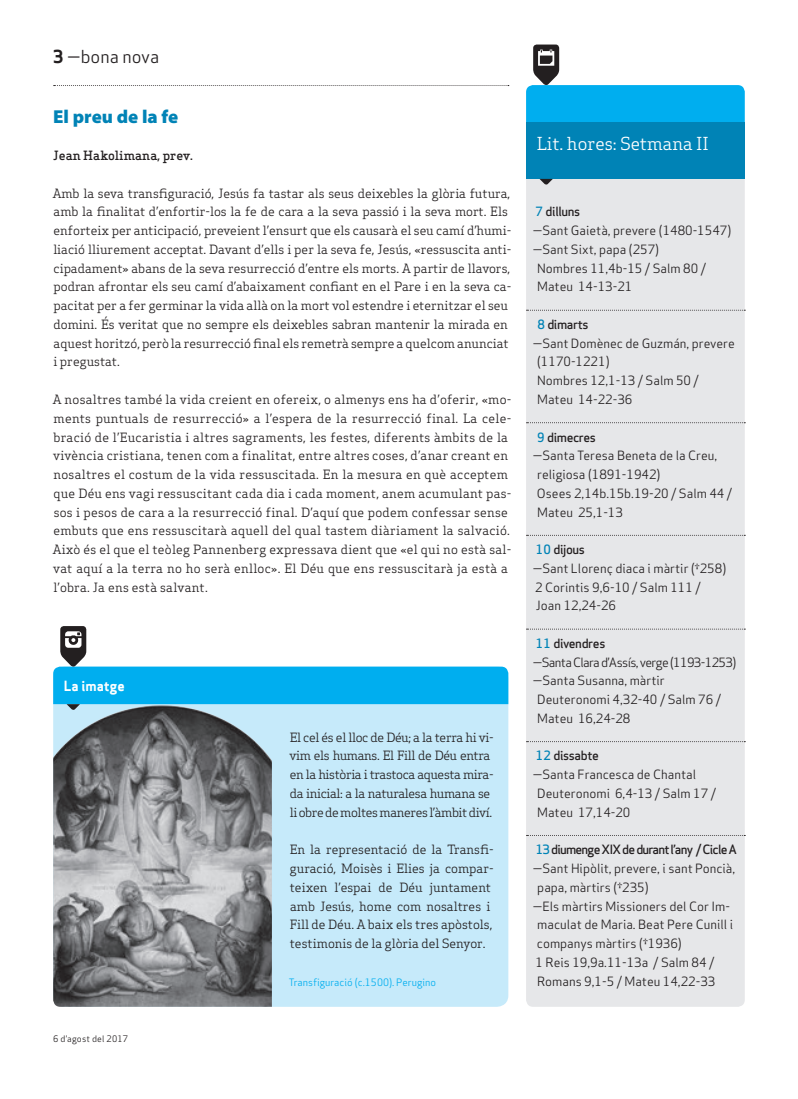
<style>
.page{position:relative;width:798px;height:1099px;background:#fff}
.page>*{position:absolute;margin:0;border:0;box-sizing:border-box;transform-origin:0 0}
.Titular_Petit{font:900 18.75px "Myriad Pro";color:#0083b6}
.Subtitol_Secció{font:17.5px "Apex Serif";color:#fff}
.Capçalera{font:17.5px "Apex Sans Book T";color:#231f20}
.Titular_Secció_Petit{font:13.75px "Apex Sans Bold T";color:#fff}
.Text_General{font:12.5px/18.8px "Apex Serif";color:#231f20}
.Text_General-2{font:12.5px/18.8px "Apex Serif";letter-spacing:.02em;color:#231f20}
.Text_General-3{font:12.5px/18.8px "Apex Sans Book T";color:#231f20}
.Text_General-4{font:12.5px/18.8px "Apex Serif";letter-spacing:-.03em;color:#231f20}
.Text_General-5{font:12.5px "Apex Sans Medium T";letter-spacing:-.03em;color:#231f20}
.Text_General-6{font:12.5px "Apex Sans Book T";letter-spacing:-.05em;color:#231f20}
.Text_General-7{font:12.5px "Apex Sans Medium T";letter-spacing:-.06em;color:#231f20}
.Autors{font:500 12.5px "Apex Serif";color:#231f20}
.Credit_La_Imatge{font:10px "Apex Sans Book T";color:#00aeef}
.Data_Peu{font:8.75px "Apex Sans Book T";letter-spacing:.02em;color:#231f20}
.s1{font-family:"Apex Sans Bold T"}
.s2{color:#0083b6}
</style>
<div class="page">
<svg style="left:54px;top:85px;width:454px;height:1px"></svg>
<div style="left:526px;top:179px;width:218px;height:827px;background:#e6e7e9"></div>
<svg style="left:526px;top:310px;width:219px;height:1px"></svg>
<svg style="left:526px;top:422px;width:219px;height:1px"></svg>
<svg style="left:526px;top:535px;width:219px;height:1px"></svg>
<svg style="left:526px;top:628px;width:219px;height:1px"></svg>
<svg style="left:526px;top:741px;width:219px;height:1px"></svg>
<svg style="left:526px;top:835px;width:219px;height:1px"></svg>
<svg style="left:526px;top:45px;width:218px;height:78px"></svg>
<div style="left:526px;top:123px;width:218px;height:56px;background:#0083b6"></div>
<svg style="left:539px;top:179px;width:13px;height:6px"></svg>
<div style="left:53px;top:666px;width:455px;height:340px;background:#c6eafa;border-radius:11px"></div>
<img style="left:53px;top:710px;width:219px;height:296px">
<svg style="left:53px;top:626px;width:455px;height:84px"></svg>
<p class="Capçalera" style="left:53px;top:46px;width:107px"><span class="s1">3</span> —bona nova</p>
<p class="Titular_Petit" style="left:53px;top:104px;width:126px">El preu de la fe</p>
<p class="Autors" style="left:53px;top:148px;width:141px">Jean Hakolimana, prev.</p>
<p class="Text_General" style="left:53px;top:183px;width:460px">Amb la seva transfiguració, Jesús fa tastar als seus deixebles la glòria futura, amb la finalitat d’enfortir-los la fe de cara a la seva passió i la seva mort. Els enforteix per anticipació, preveient l’ensurt que els causarà el seu camí d’humi&shy;liació lliurement acceptat. Davant d’ells i per la seva fe, Jesús, «ressuscita anti&shy;cipadament» abans de la seva resurrecció d’entre els morts. A partir de llavors, podran afrontar els seu camí d’abaixament confiant en el Pare i en la seva ca&shy;pacitat per a fer germinar la vida allà on la mort vol estendre i eternitzar el seu domini. És veritat que no sempre els deixebles sabran mantenir la mirada en aquest horitzó, però la resurrecció final els remetrà sempre a quelcom anunciat i pregustat.</p>
<p class="Text_General-2" style="left:53px;top:390px;width:460px">A nosaltres també la vida creient en ofereix, o almenys ens ha d’oferir, «mo&shy;ments puntuals de resurrecció» a l’espera de la resurrecció final. La cele&shy;bració de l’Eucaristia i altres sagraments, les festes, diferents àmbits de la vivència cristiana, tenen com a finalitat, entre altres coses, d’anar creant en nosaltres el costum de la vida ressuscitada. En la mesura en què acceptem que Déu ens vagi ressuscitant cada dia i cada moment, anem acumulant pas&shy;sos i pesos de cara a la resurrecció final. D’aquí que podem confessar sense embuts que ens ressuscitarà aquell del qual tastem diàriament la salvació.<br>Això és el que el teòleg Pannenberg expressava dient que «el qui no està sal&shy;vat aquí a la terra no ho serà enlloc». El Déu que ens ressuscitarà ja està a l’obra. Ja ens està salvant.</p>
<p class="Titular_Secció_Petit" style="left:64px;top:677px;width:62px">La imatge</p>
<p class="Data_Peu" style="left:53px;top:1032px;width:76px">6 d’agost del 2017</p>
<p class="Text_General-4" style="left:289px;top:727px;width:205px">El cel és el lloc de Déu; a la terra hi vi&shy;vim els humans. El Fill de Déu entra en la història i trastoca aquesta mira&shy;da inicial: a la naturalesa humana se li obre de moltes maneres l’àmbit diví.</p>
<p class="Text_General" style="left:289px;top:840px;width:205px">En la representació de la Transfi&shy;guració, Moisès i Elies ja compar&shy;teixen l’espai de Déu juntament amb Jesús, home com nosaltres i Fill de Déu. A baix els tres apòstols, testimonis de la glòria del Senyor.</p>
<p class="Credit_La_Imatge" style="left:289px;top:975px;width:149px">Transfiguració (c.1500). Perugino</p>
<p class="Subtitol_Secció" style="left:536px;top:133px;width:174px">Lit. hores: Setmana II</p>
<p class="Text_General-5" style="left:535px;top:204px;width:46px"><span class="s2">7</span> dilluns</p>
<p class="Text_General-3" style="left:532px;top:221px;width:200px">—Sant Gaietà, prevere (1480-1547)</p>
<p class="Text_General-3" style="left:532px;top:240px;width:128px">—Sant Sixt, papa (257)</p>
<p class="Text_General-3" style="left:537px;top:258px;width:170px">Nombres 11,4b-15 / Salm 80 /</p>
<p class="Text_General-3" style="left:537px;top:277px;width:97px">Mateu 14-13-21</p>
<p class="Text_General-5" style="left:537px;top:316px;width:53px"><span class="s2">8</span> dimarts</p>
<p class="Text_General-3" style="left:537px;top:333px;width:199px;text-indent:-4px">—Sant Domènec de Guzmán, prevere (1170-1221)</p>
<p class="Text_General-3" style="left:537px;top:371px;width:163px">Nombres 12,1-13 / Salm 50 /</p>
<p class="Text_General-3" style="left:537px;top:390px;width:97px">Mateu 14-22-36</p>
<p class="Text_General-5" style="left:537px;top:429px;width:60px"><span class="s2">9</span> dimecres</p>
<p class="Text_General-3" style="left:537px;top:446px;width:181px;text-indent:-5px">—Santa Teresa Beneta de la Creu, religiosa (1891-1942)</p>
<p class="Text_General-3" style="left:536px;top:483px;width:197px">Osees 2,14b.15b.19-20 / Salm 44 /<br>Mateu 25,1-13</p>
<p class="Text_General-5" style="left:535px;top:541px;width:51px"><span class="s2">10</span> dijous</p>
<p class="Text_General-3" style="left:532px;top:558px;width:195px">—Sant Llorenç diaca i màrtir (†258)</p>
<p class="Text_General-3" style="left:535px;top:577px;width:167px">2 Corintis 9,6-10 / Salm 111 /</p>
<p class="Text_General-3" style="left:535px;top:596px;width:82px">Joan 12,24-26</p>
<p class="Text_General-5" style="left:535px;top:635px;width:71px"><span class="s2">11</span> divendres</p>
<p class="Text_General-6" style="left:532px;top:654px;width:205px">—Santa Clara d’Assís, verge (1193-1253)</p>
<p class="Text_General-3" style="left:532px;top:671px;width:133px">—Santa Susanna, màrtir</p>
<p class="Text_General-3" style="left:537px;top:690px;width:185px">Deuteronomi 4,32-40 / Salm 76 /<br>Mateu 16,24-28</p>
<p class="Text_General-5" style="left:535px;top:747px;width:64px"><span class="s2">12</span> dissabte</p>
<p class="Text_General-3" style="left:532px;top:765px;width:165px">—Santa Francesca de Chantal</p>
<p class="Text_General-3" style="left:537px;top:783px;width:180px">Deuteronomi 6,4-13 / Salm 17 /<br>Mateu 17,14-20</p>
<p class="Text_General-7" style="left:535px;top:841px;width:202px"><span class="s2">13</span>diumenge XIX de durant l’any / Cicle A</p>
<p class="Text_General-3" style="left:537px;top:858px;width:199px;text-indent:-5px">—Sant Hipòlit, prevere, i sant Poncià, papa, màrtirs (†235)</p>
<p class="Text_General-3" style="left:536px;top:896px;width:198px;text-indent:-4px">—Els màrtirs Missioners del Cor Im&shy;maculat de Maria. Beat Pere Cunill i companys màrtirs (†1936)</p>
<p class="Text_General-3" style="left:535px;top:952px;width:181px">1 Reis 19,9a.11-13a / Salm 84 /<br>Romans 9,1-5 / Mateu 14,22-33</p>
</div>
